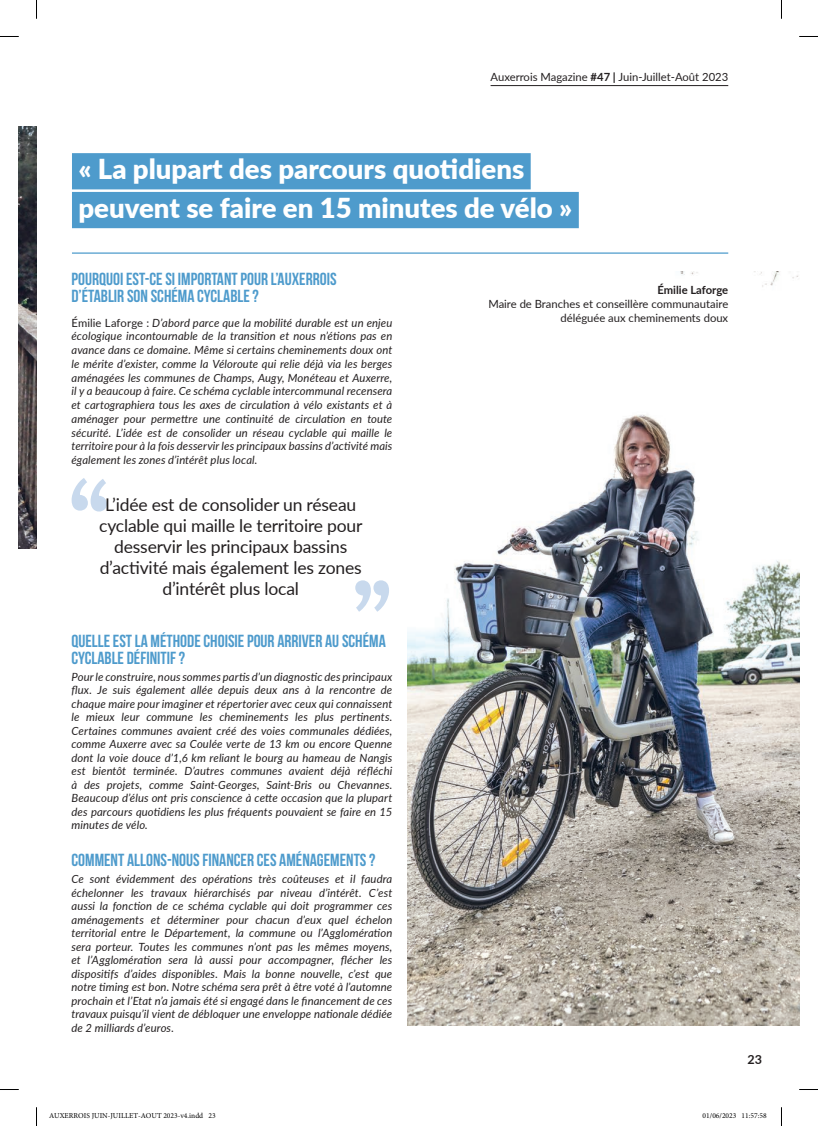
<style>
.page{position:relative;width:818px;height:1126px;background:#fff}
.page>*{position:absolute;margin:0;border:0;box-sizing:border-box;transform-origin:0 0}
.t1{font:900 27.5px/38.8px "Lato";color:#fff}
.t2{font:700 17.5px/16.2px "Bebas Neue";color:#4e9bcc}
.t3{font:17.5px/21px "Lato";letter-spacing:-.01em;color:#231f20;text-align:center}
.t4{font:700 12.5px "Lato";color:#231f20}
.t5{font:italic 11.25px/13.5px "Lato";letter-spacing:.01em;color:#231f20;text-align:justify}
.t6{font:11.25px/13.8px "Lato";color:#231f20;text-align:right}
.t7{font:700 11.25px "Lato";color:#231f20}
.t8{font:7.5px "Minion Pro";color:#000}
.s1{font-weight:700}
.s2{font-style:normal}
</style>
<div class="page">
<svg style="left:72px;top:478px;width:35px;height:33px"></svg>
<svg style="left:355px;top:580px;width:34px;height:31px"></svg>
<img style="left:19px;top:127px;width:17px;height:421px">
<hr style="left:490px;top:85px;width:237px;height:1px;background:#231f20">
<hr style="left:72px;top:252px;width:655px;height:2px;background:#4e9bcc">
<div style="left:72px;top:153px;width:458px;height:36px;background:#4e9bcc"></div>
<div style="left:72px;top:192px;width:506px;height:36px;background:#4e9bcc"></div>
<img style="left:407px;top:272px;width:391px;height:753px">
<svg style="left:0;top:36px;width:19px;height:1px"></svg>
<svg style="left:799px;top:36px;width:18px;height:1px"></svg>
<svg style="left:0;top:1089px;width:19px;height:1px"></svg>
<svg style="left:799px;top:1089px;width:18px;height:1px"></svg>
<svg style="left:36px;top:0;width:1px;height:19px"></svg>
<svg style="left:36px;top:1107px;width:1px;height:18px"></svg>
<p class="t6" style="left:490px;top:70px;width:239px">Auxerrois Magazine <span class="s1">#47 |</span> Juin-Juillet-Août 2023</p>
<h1 class="t1" style="left:78px;top:148px;width:495px">« La plupart des parcours quotidiens peuvent se faire en 15 minutes de vélo »</h1>
<h2 class="t2" style="left:71px;top:271px;width:266px">POURQUOI EST-CE SI IMPORTANT POUR L’AUXERROIS<br>D’ÉTABLIR SON SCHÉMA CYCLABLE ?</h2>
<p class="t5" style="left:71px;top:315px;width:322px"><span class="s2">Émilie Laforge :</span> D’abord parce que la mobilité durable est un enjeu écologique incontournable de la transition et nous n’étions pas en avance dans ce domaine. Même si certains cheminements doux ont le mérite d’exister, comme la Véloroute qui relie déjà via les berges aménagées les communes de Champs, Augy, Monéteau et Auxerre, il y a beaucoup à faire. Ce schéma cyclable intercommunal recensera et cartographiera tous les axes de circulation à vélo existants et à aménager pour permettre une continuité de circulation en toute sécurité. L’idée est de consolider un réseau cyclable qui maille le territoire pour à la fois desservir les principaux bassins d’activité mais également les zones d’intérêt plus local.</p>
<h2 class="t3" style="left:99px;top:493px;width:265px">L’idée est de consolider un réseau cyclable qui maille le territoire pour desservir les principaux bassins d’activité mais également les zones d’intérêt plus local</h2>
<h2 class="t2" style="left:71px;top:633px;width:315px">QUELLE EST LA MÉTHODE CHOISIE POUR ARRIVER AU SCHÉMA<br>CYCLABLE DÉFINITIF ?</h2>
<p class="t5" style="left:71px;top:669px;width:322px">Pour le construire, nous sommes partis d’un diagnostic des principaux flux. Je suis également allée depuis deux ans à la rencontre de chaque maire pour imaginer et répertorier avec ceux qui connaissent le mieux leur commune les cheminements les plus pertinents.<br>Certaines communes avaient créé des voies communales dédiées, comme Auxerre avec sa Coulée verte de 13 km ou encore Quenne dont la voie douce d’1,6 km reliant le bourg au hameau de Nangis est bientôt terminée. D’autres communes avaient déjà réfléchi à des projets, comme Saint-Georges, Saint-Bris ou Chevannes.<br>Beaucoup d’élus ont pris conscience à cette occasion que la plupart des parcours quotidiens les plus fréquents pouvaient se faire en 15 minutes de vélo.</p>
<h2 class="t2" style="left:71px;top:851px;width:305px">COMMENT ALLONS-NOUS FINANCER CES AMÉNAGEMENTS ?</h2>
<p class="t5" style="left:71px;top:871px;width:322px">Ce sont évidemment des opérations très coûteuses et il faudra échelonner les travaux hiérarchisés par niveau d’intérêt. C’est aussi la fonction de ce schéma cyclable qui doit programmer ces aménagements et déterminer pour chacun d’eux quel échelon territorial entre le Département, la commune ou l’Agglomération sera porteur. Toutes les communes n’ont pas les mêmes moyens, et l’Agglomération sera là aussi pour accompagner, flécher les dispositifs d’aides disponibles. Mais la bonne nouvelle, c’est que notre timing est bon. Notre schéma sera prêt à être voté à l’automne prochain et l’Etat n’a jamais été si engagé dans le financement de ces travaux puisqu’il vient de débloquer une enveloppe nationale dédiée de 2 milliards d’euros.</p>
<p class="t7" style="left:657px;top:282px;width:72px">Émilie Laforge</p>
<p class="t6" style="left:488px;top:296px;width:241px">Maire de Branches et conseillère communautaire déléguée aux cheminements doux</p>
<p class="t4" style="left:747px;top:1050px;width:16px">23</p>
<p class="t8" style="left:49px;top:1110px;width:168px">AUXERROIS JUIN-JUILLET-AOUT 2023-v4.indd 23</p>
<p class="t8" style="left:702px;top:1110px;width:65px">01/06/2023 11:57:58</p>
</div>
